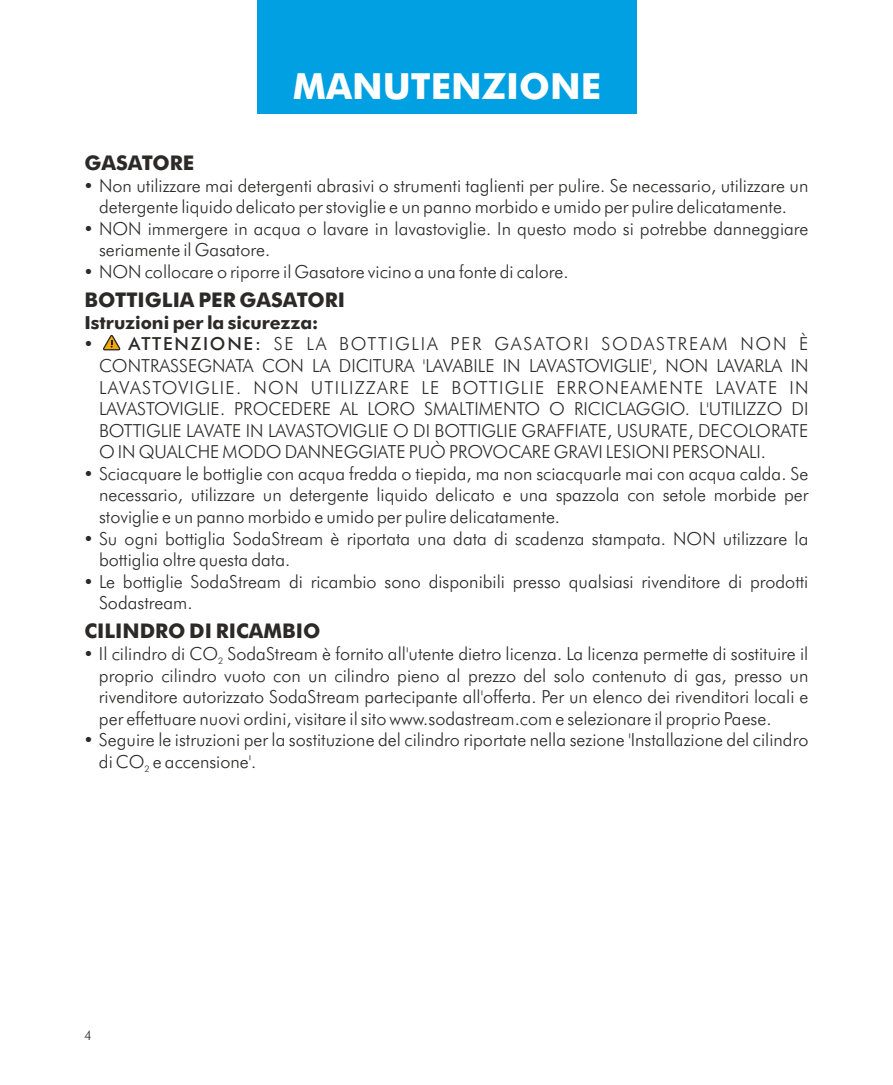
<style>
.page{position:relative;width:893px;height:1085px;background:#fff}
.page>*{position:absolute;margin:0;border:0;box-sizing:border-box;transform-origin:0 0}
.t1{font:700 36px "Futura BT";color:#fefefe}
.t2{font:700 20.25px "Futura BT";color:#2b2a29}
.t3{font:300 18px/21.6px "Futura BT";color:#2b2a29}
.t4{font:700 18px "Futura BT";color:#2b2a29}
.t5{font:300 13.5px "Futura BT";color:#2b2a29}
.t6{font:300 9px "Futura BT";color:#2b2a29}
.s1{font-weight:500}
</style>
<div class="page">
<div style="left:257px;top:0;width:379px;height:114px;background:#00a0e3"></div>
<svg style="left:103px;top:335px;width:18px;height:15px"></svg>
<h1 class="t1" style="left:293px;top:72px;width:310px">MANUTENZIONE</h1>
<p class="t2" style="left:84px;top:154px;width:111px">GASATORE</p>
<p class="t3" style="left:84px;top:176px;width:725px;text-align:center">• Non utilizzare mai detergenti abrasivi o strumenti taglienti per pulire. Se necessario, utilizzare un detergente liquido delicato per stoviglie e un panno morbido e umido per pulire delicatamente.</p>
<p class="t3" style="left:99px;top:219px;width:711px;text-indent:-15px">• NON immergere in acqua o lavare in lavastoviglie. In questo modo si potrebbe danneggiare seriamente il Gasatore.</p>
<p class="t3" style="left:84px;top:262px;width:486px">• NON collocare o riporre il Gasatore vicino a una fonte di calore.</p>
<p class="t2" style="left:84px;top:291px;width:262px">BOTTIGLIA PER GASATORI</p>
<p class="t4" style="left:84px;top:315px;width:236px">Istruzioni per la sicurezza:</p>
<p class="t3" style="left:99px;top:335px;width:711px;text-align:justify;text-indent:-15px">• <span class="s1">ATTENZIONE:</span> SE LA BOTTIGLIA PER GASATORI SODASTREAM NON È CONTRASSEGNATA CON LA DICITURA 'LAVABILE IN LAVASTOVIGLIE', NON LAVARLA IN LAVASTOVIGLIE. NON UTILIZZARE LE BOTTIGLIE ERRONEAMENTE LAVATE IN LAVASTOVIGLIE. PROCEDERE AL LORO SMALTIMENTO O RICICLAGGIO. L'UTILIZZO DI BOTTIGLIE LAVATE IN LAVASTOVIGLIE O DI BOTTIGLIE GRAFFIATE, USURATE, DECOLORATE O IN QUALCHE MODO DANNEGGIATE PUÒ PROVOCARE GRAVI LESIONI PERSONALI.</p>
<p class="t3" style="left:99px;top:464px;width:711px;text-align:justify;text-indent:-15px">• Sciacquare le bottiglie con acqua fredda o tiepida, ma non sciacquarle mai con acqua calda. Se necessario, utilizzare un detergente liquido delicato e una spazzola con setole morbide per stoviglie e un panno morbido e umido per pulire delicatamente.</p>
<p class="t3" style="left:99px;top:529px;width:711px;text-indent:-15px">• Su ogni bottiglia SodaStream è riportata una data di scadenza stampata. NON utilizzare la bottiglia oltre questa data.</p>
<p class="t3" style="left:99px;top:572px;width:711px;text-indent:-15px">• Le bottiglie SodaStream di ricambio sono disponibili presso qualsiasi rivenditore di prodotti<br>Sodastream.</p>
<p class="t2" style="left:84px;top:622px;width:238px">CILINDRO DI RICAMBIO</p>
<p class="t3" style="left:84px;top:644px;width:725px">• Il cilindro di CO SodaStream è fornito all'utente dietro licenza. La licenza permette di sostituire il</p>
<p class="t6" style="left:218px;top:656px;width:7px">2</p>
<p class="t3" style="left:99px;top:666px;width:711px;text-align:justify">proprio cilindro vuoto con un cilindro pieno al prezzo del solo contenuto di gas, presso un rivenditore autorizzato SodaStream partecipante all'offerta. Per un elenco dei rivenditori locali e per effettuare nuovi ordini, visitare il sito www.sodastream.com e selezionare il proprio Paese.</p>
<p class="t3" style="left:99px;top:730px;width:711px;text-indent:-15px">• Seguire le istruzioni per la sostituzione del cilindro riportate nella sezione 'Installazione del cilindro di CO e accensione'.</p>
<p class="t6" style="left:145px;top:764px;width:7px">2</p>
<p class="t5" style="left:84px;top:1029px;width:9px">4</p>
</div>
